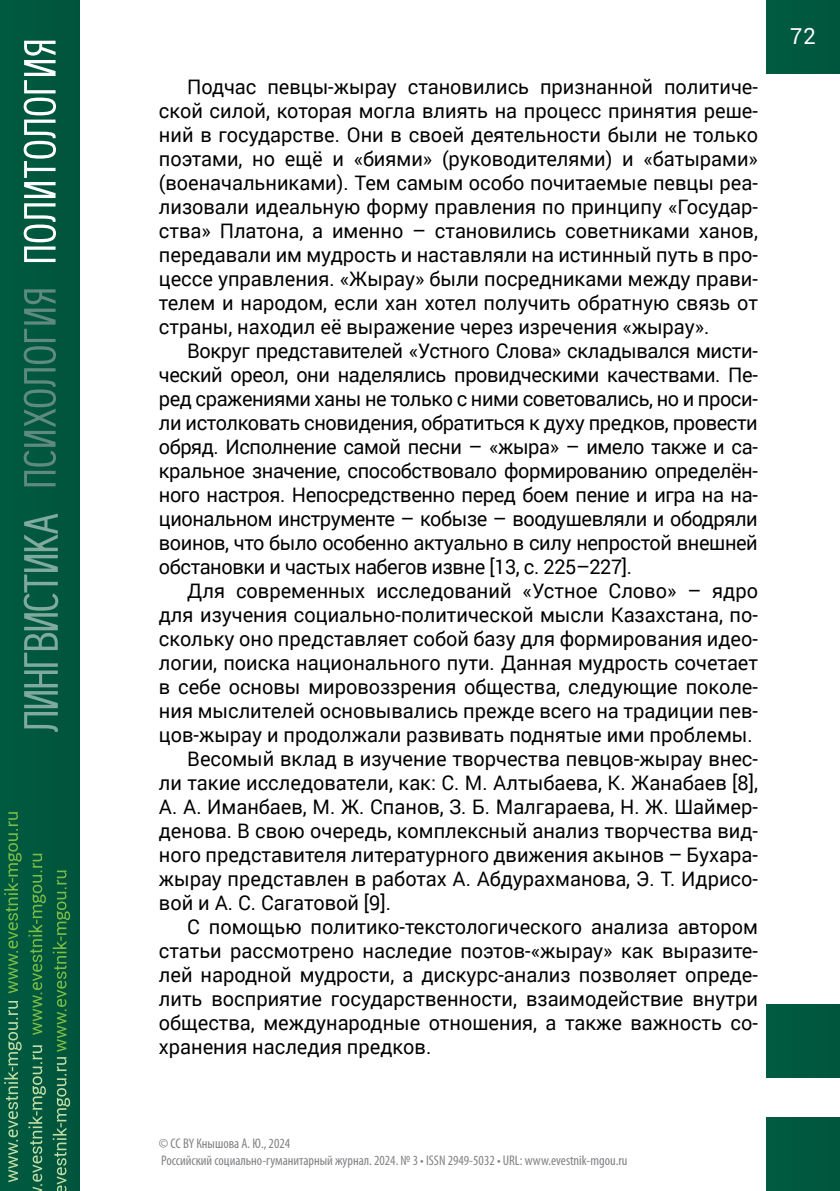
<style>
.page{position:relative;width:840px;height:1191px;background:#fff}
.page>*{position:absolute;margin:0;border:0;box-sizing:border-box;transform-origin:0 0}
.t1{font:22px "Roberto Sans";color:#fff}
.Основной_текст{font:20px/24px "Roberto Sans";color:#000;text-align:justify}
.t2{font:condensed 14px/16.8px "Myriad Pro";color:#808285}
</style>
<div class="page">
<div style="left:0;top:0;width:79px;height:1191px;background:#00573d"></div>
<div style="left:766px;top:0;width:73px;height:74px;background:#00583f"></div>
<svg style="left:4px;top:1001px;width:18px;height:181px"></svg>
<svg style="left:4px;top:812px;width:18px;height:181px"></svg>
<svg style="left:28px;top:853px;width:18px;height:182px"></svg>
<svg style="left:53px;top:870px;width:17px;height:181px"></svg>
<svg style="left:28px;top:1045px;width:18px;height:146px"></svg>
<svg style="left:53px;top:1057px;width:17px;height:134px"></svg>
<svg style="left:24px;top:41px;width:32px;height:221px"></svg>
<svg style="left:24px;top:289px;width:32px;height:197px"></svg>
<div style="left:766px;top:1004px;width:73px;height:73px;background:#00583f"></div>
<div style="left:766px;top:1117px;width:73px;height:74px;background:#00583f"></div>
<svg style="left:24px;top:513px;width:34px;height:219px"></svg>
<p class="Основной_текст" style="left:159px;top:73px;width:600px;text-indent:28px">Подчас певцы-жырау становились признанной политиче&shy;ской силой, которая могла влиять на процесс принятия реше&shy;ний в государстве. Они в своей деятельности были не только поэтами, но ещё и «биями» (руководителями) и «батырами» (военачальниками). Тем самым особо почитаемые певцы реа&shy;лизовали идеальную форму правления по принципу «Государ&shy;ства» Платона, а именно – становились советниками ханов, передавали им мудрость и наставляли на истинный путь в про&shy;цессе управления. «Жырау» были посредниками между прави&shy;телем и народом, если хан хотел получить обратную связь от страны, находил её выражение через изречения «жырау».</p>
<p class="Основной_текст" style="left:159px;top:337px;width:600px;text-indent:28px">Вокруг представителей «Устного Слова» складывался мисти&shy;ческий ореол, они наделялись провидческими качествами. Пе&shy;ред сражениями ханы не только с ними советовались, но и проси&shy;ли истолковать сновидения, обратиться к духу предков, провести обряд. Исполнение самой песни – «жыра» – имело также и са&shy;кральное значение, способствовало формированию определён&shy;ного настроя. Непосредственно перед боем пение и игра на на&shy;циональном инструменте – кобызе – воодушевляли и ободряли воинов, что было особенно актуально в силу непростой внешней обстановки и частых набегов извне [13, с. 225–227].</p>
<p class="Основной_текст" style="left:159px;top:577px;width:600px;text-indent:28px">Для современных исследований «Устное Слово» – ядро для изучения социально-политической мысли Казахстана, по&shy;скольку оно представляет собой базу для формирования идео&shy;логии, поиска национального пути. Данная мудрость сочетает в себе основы мировоззрения общества, следующие поколе&shy;ния мыслителей основывались прежде всего на традиции пев&shy;цов-жырау и продолжали развивать поднятые ими проблемы.</p>
<p class="Основной_текст" style="left:159px;top:745px;width:600px;text-indent:28px">Весомый вклад в изучение творчества певцов-жырау внес&shy;ли такие исследователи, как: С. М. Алтыбаева, К. Жанабаев [8], А. А. Иманбаев, М. Ж. Спанов, З. Б. Малгараева, Н. Ж. Шаймер&shy;денова. В свою очередь, комплексный анализ творчества вид&shy;ного представителя литературного движения акынов – Бухара&shy;жырау представлен в работах А. Абдурахманова, Э. Т. Идрисо&shy;вой и А. С. Сагатовой [9].</p>
<p class="Основной_текст" style="left:159px;top:913px;width:600px;text-indent:28px">С помощью политико-текстологического анализа автором статьи рассмотрено наследие поэтов-«жырау» как выразите&shy;лей народной мудрости, а дискурс-анализ позволяет опреде&shy;лить восприятие государственности, взаимодействие внутри общества, международные отношения, а также важность со&shy;хранения наследия предков.</p>
<p class="t2" style="left:159px;top:1134px;width:469px">© CC BY Кнышова А. Ю., 2024<br>Российский социально-гуманитарный журнал. 2024. № 3 • ISSN 2949-5032 • URL: www.evestnik-mgou.ru</p>
<p class="t1" style="left:789px;top:19px;width:27px">72</p>
</div>
